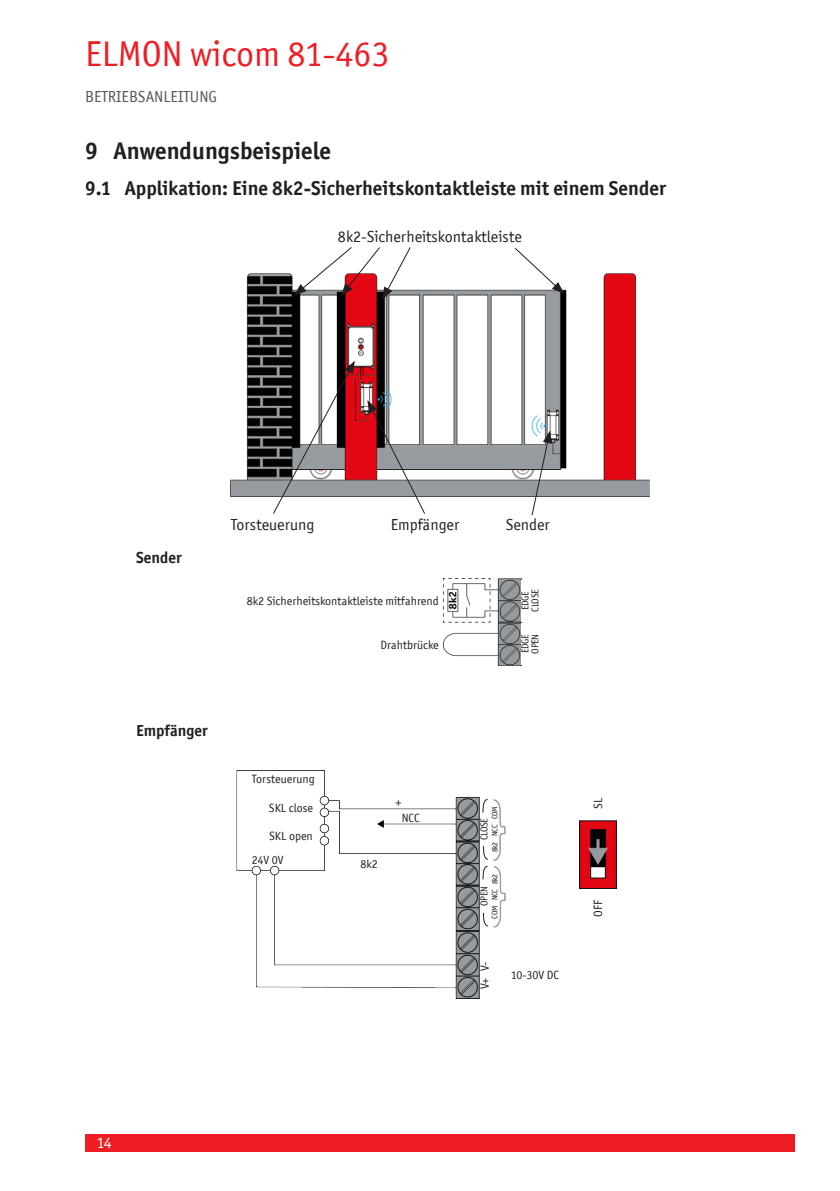
<style>
.page{position:relative;width:840px;height:1191px;background:#fff}
.page>*{position:absolute;margin:0;border:0;box-sizing:border-box;transform-origin:0 0}
.t1{font:36px "Officina San ITC";color:#ee1d23}
.t2{font:700 24px "Officina San ITC";color:#231f20}
.t3{font:700 20px "Officina San ITC";color:#231f20}
.t4{font:16px "Officina San ITC";color:#231f20}
.t5{font:16px "Officina San ITC";color:#57585a}
.t6{font:700 16px "Officina San ITC";color:#231f20}
.t7{font:16px "Officina San ITC";color:#fff}
.t8{font:12px "Officina San ITC";color:#231f20}
.t9{font:10px/10px "Officina San ITC";letter-spacing:-.05em;color:#231f20}
.t10{font:8px "Officina San ITC";letter-spacing:-.05em;color:#231f20}
</style>
<div class="page">
<div style="left:85px;top:1134px;width:709px;height:17px;background:#ee1d23"></div>
<img style="left:230px;top:273px;width:418px;height:224px">
<svg style="left:530px;top:430px;width:21px;height:85px"></svg>
<svg style="left:367px;top:400px;width:59px;height:114px"></svg>
<svg style="left:272px;top:361px;width:82px;height:153px"></svg>
<svg style="left:294px;top:247px;width:117px;height:53px"></svg>
<svg style="left:513px;top:248px;width:51px;height:46px"></svg>
<img style="left:443px;top:578px;width:80px;height:88px">
<div style="left:520px;top:580px;width:19px;height:41px;background:#fff"></div>
<div style="left:520px;top:623px;width:19px;height:41px;background:#fff"></div>
<img style="left:579px;top:820px;width:37px;height:68px">
<img style="left:237px;top:771px;width:269px;height:227px">
<h1 class="t1" style="left:85px;top:33px;width:306px">ELMON wicom 81-463</h1>
<h3 class="t5" style="left:85px;top:87px;width:133px">Betriebsanleitun g</h3>
<h2 class="t2" style="left:85px;top:136px;width:247px">9 Anwendungsbeispiele</h2>
<h3 class="t3" style="left:85px;top:175px;width:582px">9.1 Applikation: Eine 8k2-Sicherheitskontaktleiste mit einem Sender</h3>
<h3 class="t4" style="left:338px;top:228px;width:185px">8k2-Sicherheitskontaktleiste</h3>
<h3 class="t6" style="left:136px;top:547px;width:47px">Sender</h3>
<h3 class="t4" style="left:230px;top:515px;width:85px">Torsteuerung</h3>
<h3 class="t4" style="left:390px;top:515px;width:70px">Empfänger</h3>
<h3 class="t4" style="left:505px;top:515px;width:46px">Sender</h3>
<p class="t8" style="left:247px;top:594px;width:193px">8k2 Sicherheitskontaktleiste mitfahrend</p>
<p class="t9" style="left:519px;top:611px;width:24px;rotate:-90deg">EDGE<br>CLOSE</p>
<p class="t9" style="left:519px;top:653px;width:21px;rotate:-90deg">EDGE<br>OPEN</p>
<p class="t8" style="left:380px;top:637px;width:60px">Drahtbrücke</p>
<h3 class="t6" style="left:136px;top:720px;width:73px">Empfänger</h3>
<p class="t8" style="left:252px;top:772px;width:64px">Torsteuerung</p>
<p class="t8" style="left:269px;top:801px;width:46px">SKL close</p>
<p class="t8" style="left:269px;top:829px;width:45px">SKL open</p>
<p class="t8" style="left:252px;top:853px;width:33px">24V 0V</p>
<p class="t8" style="left:360px;top:856px;width:19px">8k2</p>
<p class="t8" style="left:395px;top:795px;width:7px">+</p>
<p class="t8" style="left:591px;top:809px;width:13px;rotate:-90deg">SL</p>
<p class="t9" style="left:479px;top:840px;width:24px;rotate:-90deg">CLOSE</p>
<p class="t10" style="left:490px;top:852px;width:48px;rotate:-90deg">8k2 NCC COM</p>
<p class="t9" style="left:479px;top:905px;width:21px;rotate:-90deg">OPEN</p>
<p class="t8" style="left:401px;top:811px;width:13px">NCC</p>
<p class="t10" style="left:490px;top:918px;width:46px;rotate:-90deg">COM NCC 8k2</p>
<p class="t8" style="left:591px;top:916px;width:18px;rotate:-90deg">OFF</p>
<p class="t8" style="left:477px;top:989px;width:29px;rotate:-90deg">V+ V-</p>
<p class="t8" style="left:510px;top:968px;width:49px">10-30V DC</p>
<h3 class="t7" style="left:96px;top:1133px;width:17px">14</h3>
</div>
